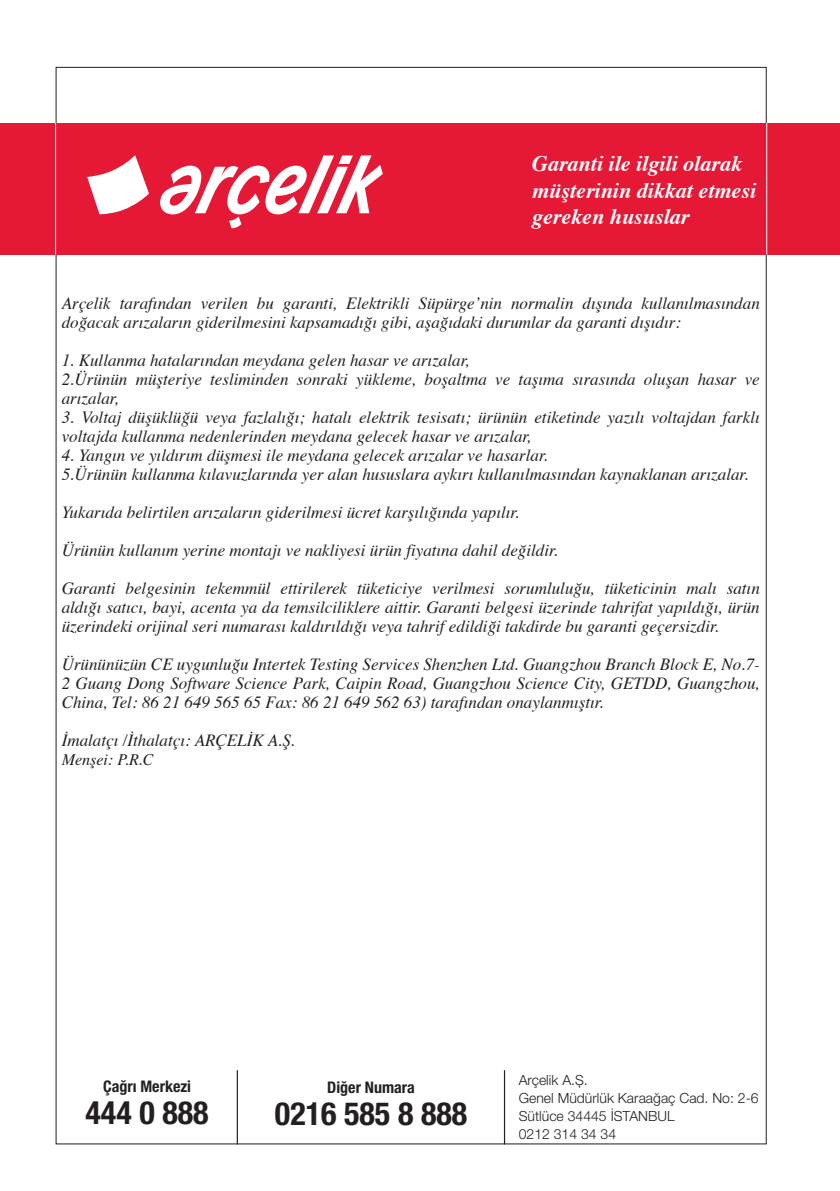
<style>
.page{position:relative;width:840px;height:1191px;background:#fff}
.page>*{position:absolute;margin:0;border:0;box-sizing:border-box;transform-origin:0 0}
.t1{font:700 condensed 32px "Helvetica Neue LT Pro";color:#231f20}
.t2{font:italic 700 22px/26.4px "Times";color:#fff}
.t3{font:italic 17px/19px "Times";color:#231f20}
.t4{font:700 condensed 16px "Helvetica Neue LT Pro";color:#231f20}
.t5{font:italic 16px "Times";color:#231f20}
.t6{font:300 14px/18px "Helvetica Neue LT Pro";color:#231f20}
</style>
<div class="page">
<div style="left:0;top:123px;width:839px;height:131px;background:#e51836"></div>
<hr style="left:236px;top:1070px;width:2px;height:74px;background:#231f20">
<hr style="left:503px;top:1070px;width:2px;height:74px;background:#231f20">
<svg style="left:87px;top:155px;width:62px;height:59px"></svg>
<svg style="left:160px;top:155px;width:222px;height:73px"></svg>
<hr style="left:765px;top:123px;width:1px;height:131px;background:#fff">
<hr style="left:55px;top:123px;width:1px;height:131px;background:#fff">
<p class="t2" style="left:532px;top:152px;width:225px">Garanti ile ilgili olarak müşterinin dikkat etmesi gereken hususlar</p>
<p class="t3" style="left:62px;top:294px;width:699px">Arçelik tarafından verilen bu garanti, Elektrikli Süpürge’nin normalin dışında kullanılmasından doğacak arızaların giderilmesini kapsamadığı gibi, aşağıdaki durumlar da garanti dışıdır:</p>
<p class="t3" style="left:62px;top:351px;width:699px">1. Kullanma hatalarından meydana gelen hasar ve arızalar,<br>2.Ürünün müşteriye tesliminden sonraki yükleme, boşaltma ve taşıma sırasında oluşan hasar ve arızalar,</p>
<p class="t3" style="left:62px;top:408px;width:699px">3. Voltaj düşüklüğü veya fazlalığı; hatalı elektrik tesisatı; ürünün etiketinde yazılı voltajdan farklı voltajda kullanma nedenlerinden meydana gelecek hasar ve arızalar,</p>
<p class="t3" style="left:62px;top:446px;width:688px">4. Yangın ve yıldırım düşmesi ile meydana gelecek arızalar ve hasarlar.<br>5.Ürünün kullanma kılavuzlarında yer alan hususlara aykırı kullanılmasından kaynaklanan arızalar.</p>
<p class="t3" style="left:62px;top:503px;width:459px">Yukarıda belirtilen arızaların giderilmesi ücret karşılığında yapılır.</p>
<p class="t3" style="left:62px;top:541px;width:497px">Ürünün kullanım yerine montajı ve nakliyesi ürün fiyatına dahil değildir.</p>
<p class="t3" style="left:62px;top:579px;width:699px;text-align:justify">Garanti belgesinin tekemmül ettirilerek tüketiciye verilmesi sorumluluğu, tüketicinin malı satın aldığı satıcı, bayi, acenta ya da temsilciliklere aittir. Garanti belgesi üzerinde tahrifat yapıldığı, ürün üzerindeki orijinal seri numarası kaldırıldığı veya tahrif edildiği takdirde bu garanti geçersizdir.</p>
<p class="t3" style="left:62px;top:655px;width:699px;text-align:justify">Ürününüzün CE uygunluğu Intertek Testing Services Shenzhen Ltd. Guangzhou Branch Block E, No.7- 2 Guang Dong Software Science Park, Caipin Road, Guangzhou Science City, GETDD, Guangzhou, China, Tel: 86 21 649 565 65 Fax: 86 21 649 562 63) tarafından onaylanmıştır.</p>
<p class="t3" style="left:62px;top:731px;width:235px">İmalatçı /İthalatçı: ARÇELİK A.Ş.</p>
<p class="t5" style="left:62px;top:749px;width:93px">Menşei: P.R.C</p>
<p class="t4" style="left:103px;top:1076px;width:89px">Çağrı Merkezi</p>
<h1 class="t1" style="left:86px;top:1093px;width:124px">444 0 888</h1>
<p class="t4" style="left:327px;top:1077px;width:89px">Diğer Numara</p>
<h1 class="t1" style="left:275px;top:1094px;width:193px">0216 585 8 888</h1>
<p class="t6" style="left:518px;top:1070px;width:241px">Arçelik A.Ş.<br>Genel Müdürlük Karaağaç Cad. No: 2-6<br>Sütlüce 34445 İSTANBUL<br>0212 314 34 34</p>
</div>
